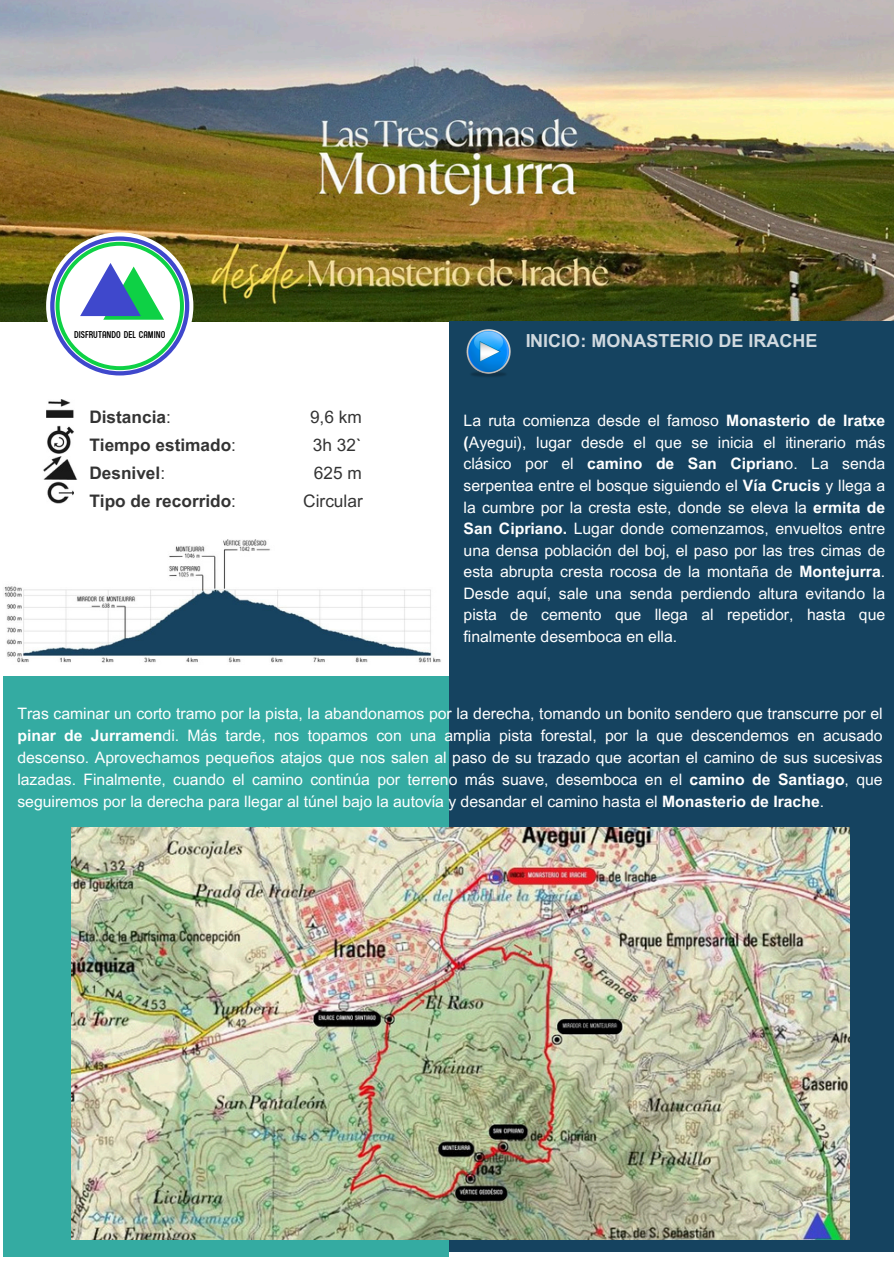
<style>
.page{position:relative;width:894px;height:1264px;background:#fff}
.page>*{position:absolute;margin:0;border:0;box-sizing:border-box;transform-origin:0 0}
.t1{font:700 18px "Arial MT Pro";color:#fff}
.t2{font:700 17.25px "Arial MT Pro";color:#000}
.t3{font:17.25px "Arial MT Pro";color:#000}
.t4{font:15.75px/21.6px "Arial MT Pro";color:#fff;text-align:justify}
.t5{font:700 9.6px "Arch TH Cond";color:#000}
.s1{font-weight:400}
.s2{font-weight:700}
</style>
<div class="page">
<img style="left:0;top:0;width:893px;height:321px">
<div style="left:46px;top:232px;width:147px;height:147px;background:#fff;border-radius:50%"></div>
<svg style="left:50px;top:236px;width:139px;height:139px"></svg>
<div style="left:449px;top:321px;width:444px;height:930px;background:#154360"></div>
<img style="left:466px;top:329px;width:45px;height:48px">
<div style="left:4px;top:676px;width:445px;height:580px;background:#34aba2"></div>
<img style="left:46px;top:400px;width:28px;height:18px">
<img style="left:47px;top:425px;width:27px;height:28px">
<img style="left:43px;top:456px;width:34px;height:23px">
<img style="left:47px;top:481px;width:27px;height:23px">
<img style="left:4px;top:539px;width:437px;height:124px">
<img style="left:72px;top:828px;width:777px;height:411px">
<p class="t5" style="left:74px;top:328px;width:93px">DISFRUTANDO DEL CAMINO</p>
<p class="t2" style="left:89px;top:410px;width:83px">Distancia<span class="s1">:</span></p>
<p class="t3" style="left:310px;top:410px;width:53px">9,6 km</p>
<p class="t2" style="left:89px;top:438px;width:148px">Tiempo estimado<span class="s1">:</span></p>
<p class="t3" style="left:313px;top:438px;width:50px">3h 32`</p>
<p class="t2" style="left:89px;top:466px;width:77px">Desnivel<span class="s1">:</span></p>
<p class="t3" style="left:314px;top:466px;width:49px">625 m</p>
<p class="t2" style="left:89px;top:494px;width:148px">Tipo de recorrido<span class="s1">:</span></p>
<p class="t3" style="left:303px;top:494px;width:61px">Circular</p>
<p class="t1" style="left:525px;top:334px;width:294px">INICIO: MONASTERIO DE IRACHE</p>
<p class="t4" style="left:463px;top:412px;width:423px">La ruta comienza desde el famoso <span class="s2">Monasterio de Iratxe (</span>Ayegui), lugar desde el que se inicia el itinerario más clásico por el <span class="s2">camino de San Ciprian</span>o. La senda serpentea entre el bosque siguiendo el <span class="s2">Vía Crucis</span> y llega a la cumbre por la cresta este, donde se eleva la <span class="s2">ermita de San Cipriano.</span> Lugar donde comenzamos, envueltos entre una densa población del boj, el paso por las tres cimas de esta abrupta cresta rocosa de la montaña de <span class="s2">Montejurra</span>.<br>Desde aquí, sale una senda perdiendo altura evitando la pista de cemento que llega al repetidor, hasta que finalmente desemboca en ella.</p>
<p class="t4" style="left:17px;top:704px;width:866px;line-height:22px">Tras caminar un corto tramo por la pista, la abandonamos por la derecha, tomando un bonito sendero que transcurre por el <span class="s2">pinar de Jurramen</span>di. Más tarde, nos topamos con una amplia pista forestal, por la que descendemos en acusado descenso. Aprovechamos pequeños atajos que nos salen al paso de su trazado que acortan el camino de sus sucesivas lazadas. Finalmente, cuando el camino continúa por terreno más suave, desemboca en el <span class="s2">camino de Santiago</span>, que seguiremos por la derecha para llegar al túnel bajo la autovía y desandar el camino hasta el <span class="s2">Monasterio de Irache</span>.</p>
</div>
